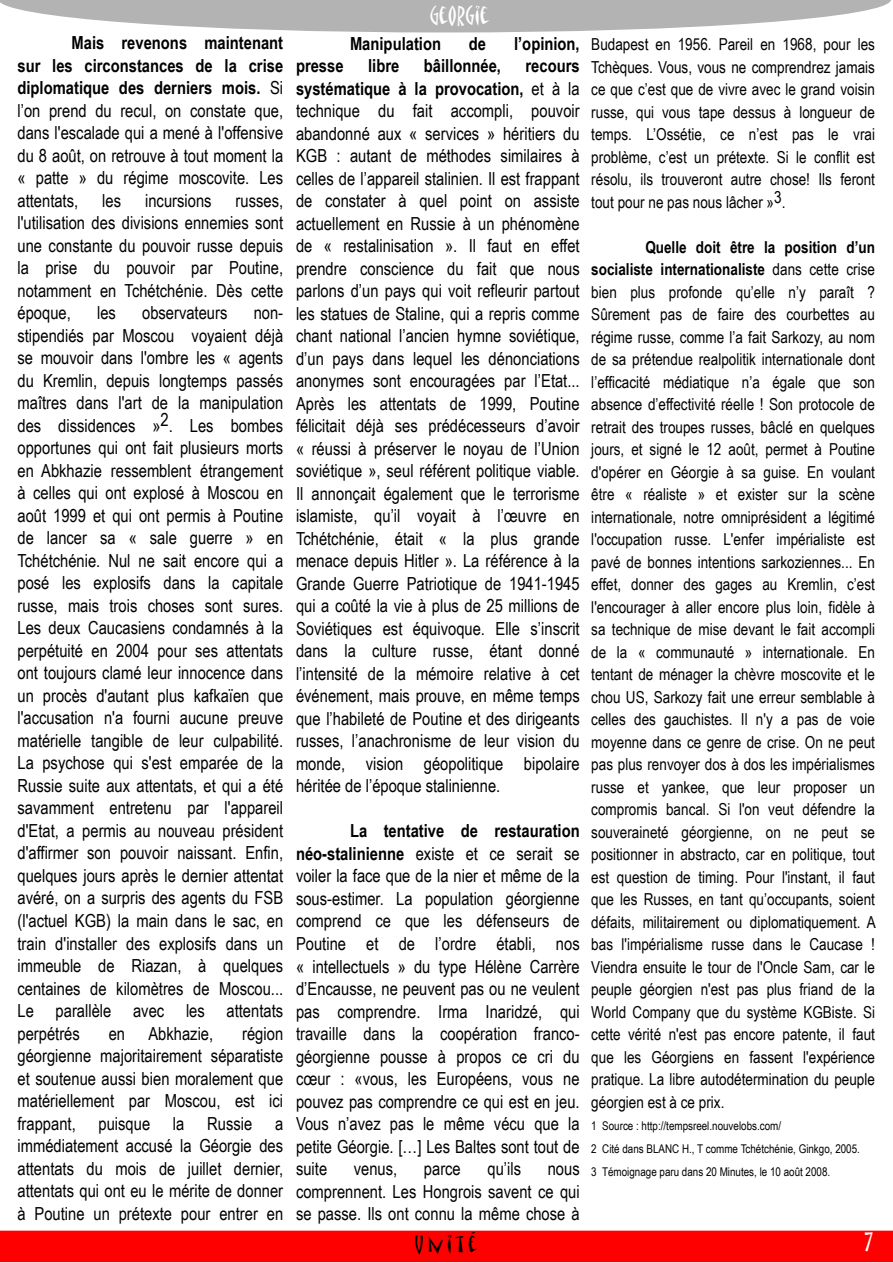
<style>
.page{position:relative;width:893px;height:1263px;background:#fff}
.page>*{position:absolute;margin:0;border:0;box-sizing:border-box;transform-origin:0 0}
.t1{font:22.5px "Matisse ITC";color:#fff}
.t2{font:21px "Matisse ITC";letter-spacing:.2em;color:#000}
.t3{font:18px/22.5px "Arial Narrow";color:#000;text-align:justify}
.t4{font:700 18px "Arial Narrow";color:#000}
.t5{font:16.5px/22.5px "Arial Narrow";color:#000;text-align:justify}
.t6{font:12px/22.5px "Arial Narrow";color:#000}
.s1{font-weight:700}
</style>
<div class="page">
<div style="left:0;top:1230px;width:893px;height:32px;background:#f00"></div>
<svg style="left:0;top:0;width:891px;height:32px"></svg>
<p class="t3" style="left:18px;top:32px;width:267px;text-indent:54px"><span class="s1">Mais revenons maintenant sur les circonstances de la crise diplomatique des derniers mois.</span> Si l’on prend du recul, on constate que, dans l'escalade qui a mené à l'offensive du 8 août, on retrouve à tout moment la « patte » du régime moscovite. Les attentats,</p>
<p class="t3" style="left:102px;top:189px;width:20px">les</p>
<p class="t3" style="left:145px;top:189px;width:68px">incursions</p>
<p class="t3" style="left:18px;top:189px;width:267px;text-indent:218px">russes, l'utilisation des divisions ennemies sont une constante du pouvoir russe depuis la prise du pouvoir par Poutine, notamment en Tchétchénie. Dès cette époque,</p>
<p class="t3" style="left:97px;top:302px;width:20px">les</p>
<p class="t3" style="left:142px;top:302px;width:87px">observateurs</p>
<p class="t3" style="left:18px;top:302px;width:267px;text-indent:236px">non&shy;stipendiés par Moscou voyaient déjà se mouvoir dans l'ombre les « agents du Kremlin, depuis longtemps passés maîtres dans l'art de la manipulation des dissidences »2. Les bombes opportunes qui ont fait plusieurs morts en Abkhazie ressemblent étrangement à celles qui ont explosé à Moscou en août 1999 et qui ont permis à Poutine de lancer sa « sale guerre » en Tchétchénie. Nul ne sait encore qui a posé les explosifs dans la capitale russe, mais trois choses sont sures.<br>Les deux Caucasiens condamnés à la perpétuité en 2004 pour ses attentats ont toujours clamé leur innocence dans un procès d'autant plus kafkaïen que l'accusation n'a fourni aucune preuve matérielle tangible de leur culpabilité.<br>La psychose qui s'est emparée de la Russie suite aux attentats, et qui a été savamment entretenu par l'appareil d'Etat, a permis au nouveau président d'affirmer son pouvoir naissant. Enfin, quelques jours après le dernier attentat avéré, on a surpris des agents du FSB (l'actuel KGB) la main dans le sac, en train d'installer des explosifs dans un immeuble de Riazan, à quelques centaines de kilomètres de Moscou...<br>Le parallèle avec les attentats perpétrés</p>
<p class="t3" style="left:18px;top:1022px;width:267px;text-indent:225px">région géorgienne majoritairement séparatiste et soutenue aussi bien moralement que matériellement par Moscou, est ici frappant,</p>
<p class="t3" style="left:109px;top:1022px;width:18px">en</p>
<p class="t3" style="left:148px;top:1022px;width:66px">Abkhazie,</p>
<p class="t3" style="left:98px;top:1112px;width:53px">puisque</p>
<p class="t3" style="left:173px;top:1112px;width:13px">la</p>
<p class="t3" style="left:207px;top:1112px;width:47px">Russie</p>
<p class="t3" style="left:18px;top:1112px;width:267px;text-indent:257px">a immédiatement accusé la Géorgie des attentats du mois de juillet dernier, attentats qui ont eu le mérite de donner à Poutine un prétexte pour entrer en</p>
<p class="t1" style="left:430px;top:3px;width:61px">Georgie</p>
<p class="t4" style="left:350px;top:33px;width:93px">Manipulation</p>
<p class="t4" style="left:469px;top:33px;width:19px">de</p>
<p class="t4" style="left:514px;top:33px;width:67px">l’opinion,</p>
<p class="t4" style="left:296px;top:56px;width:49px">presse</p>
<p class="t4" style="left:368px;top:56px;width:33px">libre</p>
<p class="t4" style="left:424px;top:56px;width:79px">bâillonnée,</p>
<p class="t3" style="left:296px;top:55px;width:285px;text-indent:230px"><span class="s1">recours systématique à la provocation,</span> et à la technique du fait accompli, pouvoir abandonné aux « services » héritiers du KGB : autant de méthodes similaires à celles de l’appareil stalinien. Il est frappant de constater à quel point on assiste actuellement en Russie à un phénomène de « restalinisation ». Il faut en effet prendre conscience du fait que nous parlons d’un pays qui voit refleurir partout les statues de Staline, qui a repris comme chant national l’ancien hymne soviétique, d’un pays dans lequel les dénonciations anonymes sont encouragées par l’Etat...<br>Après les attentats de 1999, Poutine félicitait déjà ses prédécesseurs d’avoir « réussi à préserver le noyau de l’Union soviétique », seul référent politique viable.<br>Il annonçait également que le terrorisme islamiste, qu’il voyait à l’œuvre en Tchétchénie, était « la plus grande menace depuis Hitler ». La référence à la Grande Guerre Patriotique de 1941-1945 qui a coûté la vie à plus de 25 millions de Soviétiques est équivoque. Elle s’inscrit dans la culture russe, étant donné l’intensité de la mémoire relative à cet événement, mais prouve, en même temps que l’habileté de Poutine et des dirigeants russes, l’anachronisme de leur vision du monde, vision géopolitique bipolaire héritée de l’époque stalinienne.</p>
<p class="t3" style="left:296px;top:820px;width:285px;text-indent:54px"><span class="s1">La tentative de restauration néo-stalinienne</span> existe et ce serait se voiler la face que de la nier et même de la sous-estimer. La population géorgienne comprend ce que les défenseurs de Poutine et de l’ordre établi, nos « intellectuels » du type Hélène Carrère d’Encausse, ne peuvent pas ou ne veulent pas comprendre. Irma Inaridzé, qui travaille dans la coopération franco&shy;géorgienne pousse à propos ce cri du cœur : «vous, les Européens, vous ne pouvez pas comprendre ce qui est en jeu.<br>Vous n’avez pas le même vécu que la petite Géorgie. […] Les Baltes sont tout de suite</p>
<p class="t3" style="left:354px;top:1157px;width:45px">venus,</p>
<p class="t3" style="left:424px;top:1157px;width:38px">parce</p>
<p class="t3" style="left:487px;top:1157px;width:35px">qu’ils</p>
<p class="t3" style="left:296px;top:1157px;width:285px;text-indent:252px">nous comprennent. Les Hongrois savent ce qui se passe. Ils ont connu la même chose à</p>
<p class="t5" style="left:591px;top:33px;width:285px">Budapest en 1956. Pareil en 1968, pour les Tchèques. Vous, vous ne comprendrez jamais ce que c’est que de vivre avec le grand voisin russe, qui vous tape dessus à longueur de temps. L’Ossétie, ce n’est pas le vrai problème, c’est un prétexte. Si le conflit est résolu, ils trouveront autre chose! Ils feront tout pour ne pas nous lâcher »3.</p>
<p class="t5" style="left:591px;top:236px;width:286px;text-indent:54px"><span class="s1">Quelle doit être la position d’un socialiste internationaliste</span> dans cette crise bien plus profonde qu’elle n’y paraît ?<br>Sûrement pas de faire des courbettes au régime russe, comme l’a fait Sarkozy, au nom de sa prétendue realpolitik internationale dont l’efficacité médiatique n’a égale que son absence d’effectivité réelle ! Son protocole de retrait des troupes russes, bâclé en quelques jours, et signé le 12 août, permet à Poutine d'opérer en Géorgie à sa guise. En voulant être « réaliste » et exister sur la scène internationale, notre omniprésident a légitimé l'occupation russe. L'enfer impérialiste est pavé de bonnes intentions sarkoziennes... En effet, donner des gages au Kremlin, c’est l'encourager à aller encore plus loin, fidèle à sa technique de mise devant le fait accompli de la « communauté » internationale. En tentant de ménager la chèvre moscovite et le chou US, Sarkozy fait une erreur semblable à celles des gauchistes. Il n'y a pas de voie moyenne dans ce genre de crise. On ne peut pas plus renvoyer dos à dos les impérialismes russe et yankee, que leur proposer un compromis bancal. Si l'on veut défendre la souveraineté géorgienne, on ne peut se positionner in abstracto, car en politique, tout est question de timing. Pour l'instant, il faut que les Russes, en tant qu’occupants, soient défaits, militairement ou diplomatiquement. A bas l'impérialisme russe dans le Caucase !<br>Viendra ensuite le tour de l'Oncle Sam, car le peuple géorgien n'est pas plus friand de la World Company que du système KGBiste. Si cette vérité n'est pas encore patente, il faut que les Géorgiens en fassent l'expérience pratique. La libre autodétermination du peuple géorgien est à ce prix.</p>
<p class="t6" style="left:591px;top:1115px;width:270px">1 Source : http://tempsreel.nouvelobs.com/<br>2 Cité dans BLANC H., T comme Tchétchénie, Ginkgo, 2005.<br>3 Témoignage paru dans 20 Minutes, le 10 août 2008.</p>
<p class="t2" style="left:414px;top:1233px;width:64px">Unité</p>
<p class="t1" style="left:864px;top:1229px;width:10px">7</p>
</div>
